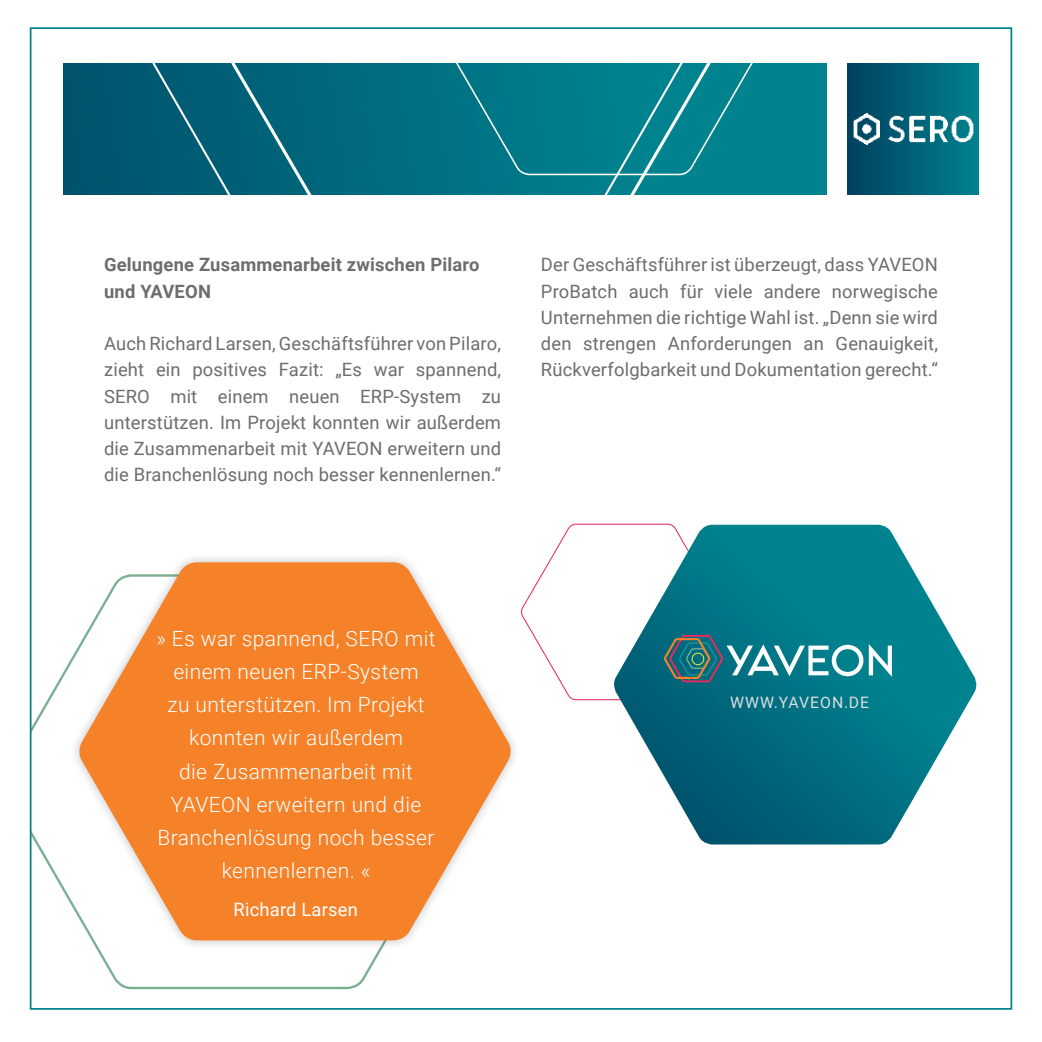
<style>
.page{position:relative;width:1042px;height:1042px;background:#fff}
.page>*{position:absolute;margin:0;border:0;box-sizing:border-box;transform-origin:0 0}
.t1{font:300 21px/33.2px "Roboto";letter-spacing:.02em;color:#fff;text-align:center}
.t2{font:18.38px/26.2px "Roboto";letter-spacing:.01em;color:#6c6d70;text-align:justify}
.t3{font:700 18.38px/26.2px "Roboto";letter-spacing:.01em;color:#6c6d70}
.t4{font:18.38px "Roboto";letter-spacing:.01em;color:#fff}
.t5{font:15.75px "Roboto";letter-spacing:.065em;color:#dcdddf}
</style>
<div class="page">
<svg style="left:63px;top:63px;width:764px;height:131px"></svg>
<svg style="left:148px;top:63px;width:539px;height:132px"></svg>
<svg style="left:438px;top:63px;width:332px;height:113px"></svg>
<div style="left:847px;top:63px;width:132px;height:132px;background:linear-gradient(to right,#00405e,#00808e)"></div>
<svg style="left:29px;top:573px;width:352px;height:417px"></svg>
<div style="left:70px;top:552px;width:450px;height:398px;background:#231f20;opacity:.25"></div>
<svg style="left:76px;top:562px;width:437px;height:378px;fill:#f58229"></svg>
<div style="left:0;top:685px;width:30px;height:357px;background:#fff"></div>
<svg style="left:621px;top:525px;width:356px;height:319px"></svg>
<svg style="left:869px;top:644px;width:23px;height:33px"></svg>
<svg style="left:521px;top:523px;width:342px;height:178px"></svg>
<img style="left:847px;top:112px;width:131px;height:33px">
<p class="t3" style="left:104px;top:251px;width:377px">Gelungene Zusammenarbeit zwischen Pilaro und YAVEON</p>
<p class="t2" style="left:104px;top:330px;width:398px">Auch Richard Larsen, Geschäftsführer von Pilaro, zieht ein positives Fazit: „Es war spannend, SERO mit einem neuen ERP-System zu unterstützen. Im Projekt konnten wir außerdem die Zusammenarbeit mit YAVEON erweitern und die Branchenlösung noch besser kennenlernen.“</p>
<p class="t2" style="left:541px;top:251px;width:398px">Der Geschäftsführer ist überzeugt, dass YAVEON ProBatch auch für viele andere norwegische Unternehmen die richtige Wahl ist. „Denn sie wird den strengen Anforderungen an Genauigkeit, Rückverfolgbarkeit und Dokumentation gerecht.“</p>
<p class="t1" style="left:156px;top:621px;width:281px">» Es war spannend, SERO mit einem neuen ERP-System<br>zu unterstützen. Im Projekt konnten wir außerdem<br>die Zusammenarbeit mit<br>YAVEON erweitern und die<br>Branchenlösung noch besser kennenlernen. «</p>
<p class="t4" style="left:234px;top:896px;width:126px">Richard Larsen</p>
<p class="t5" style="left:730px;top:691px;width:141px">WWW.YAVEON.DE</p>
</div>
